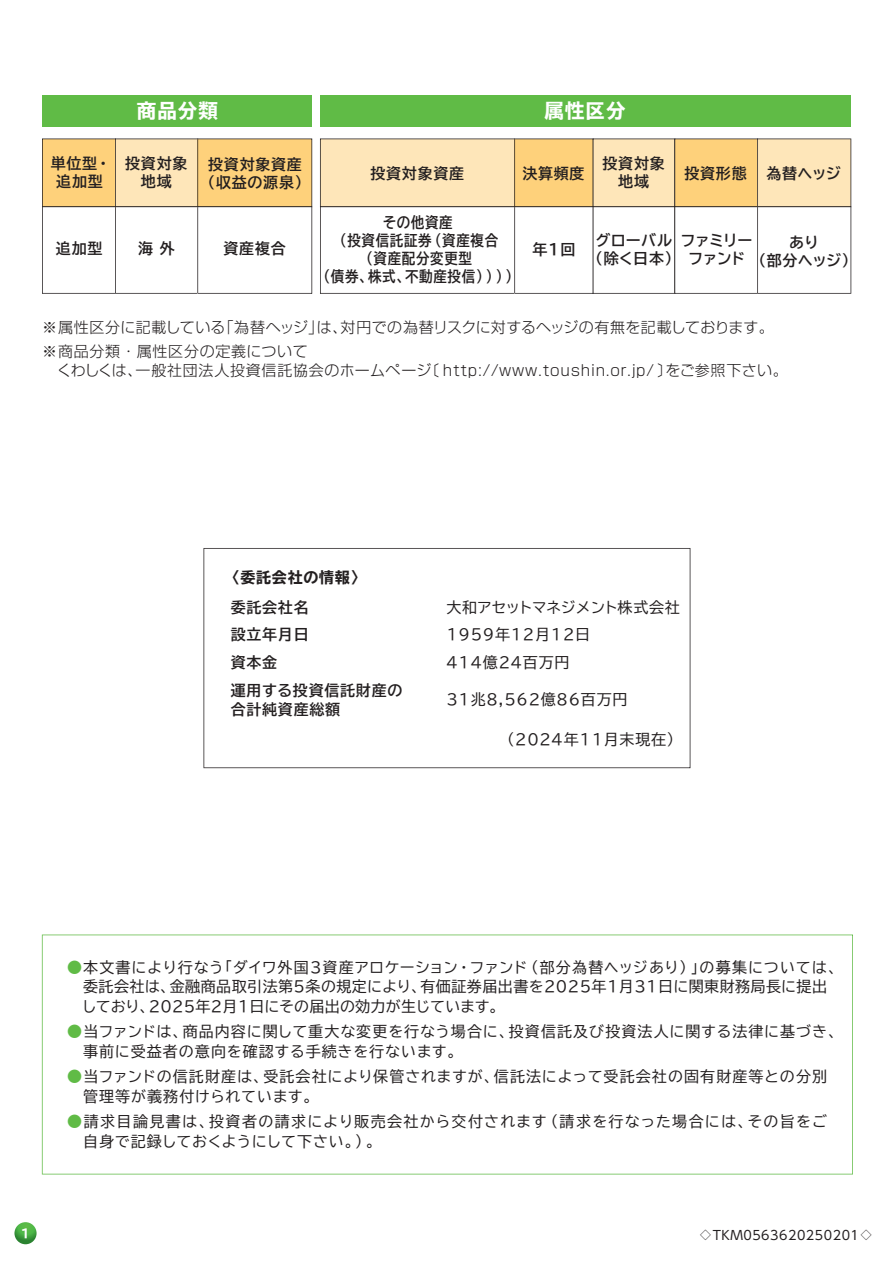
<style>
.page{position:relative;width:893px;height:1263px;background:#fff}
.page>*{position:absolute;margin:0;border:0;box-sizing:border-box;transform-origin:0 0}
.t1{font:700 expanded 19.5px "TBUD Go Std";letter-spacing:.05em;color:#fff}
.t2{font:15px/27.6px "TBUD Go Std";letter-spacing:.05em;color:#231f20}
.t3{font:15px/19.5px "TBUD Go Std";letter-spacing:.03em;color:#231f20}
.t4{font:700 15px/18px "TBUD Go Std";letter-spacing:.05em;color:#231f20;text-align:center}
.t5{font:15px/19.5px "TBUD Go Std";letter-spacing:.075em;color:#231f20}
.t6{font:300 15px/24px "Shin Go Pro";letter-spacing:.03em;color:#231f20}
.t7{font:300 15px "Shin Go Pro";letter-spacing:.05em;color:#231f20}
.t8{font:700 15px/18px "TBUD Go Std";letter-spacing:.05em;color:#231f20;text-align:center;scale:.9 1}
.t9{font:700 15px/18px "TBUD Go Std";letter-spacing:.02em;color:#231f20;text-align:center}
.t10{font:700 15px/18px "TBUD Go Std";letter-spacing:-.05em;color:#231f20;text-align:center}
.t11{font:700 expanded 15px "TBUD Go Std";letter-spacing:.05em;color:#231f20}
.t12{font:12.75px "UD Shin Go Pro";letter-spacing:.04em;color:#231f20}
.t13{font:700 expanded 12px "TBUD Go Std";color:#fff}
.s1{color:#60bb46}
.s2{font-size:10.8px}
</style>
<div class="page">
<div style="left:42px;top:95px;width:270px;height:31px;background:#60bb46"></div>
<div style="left:320px;top:95px;width:531px;height:31px;background:#60bb46"></div>
<svg style="left:42px;top:934px;width:811px;height:240px"></svg>
<svg style="left:42px;top:139px;width:270px;height:155px"></svg>
<svg style="left:320px;top:139px;width:531px;height:155px"></svg>
<svg style="left:203px;top:548px;width:487px;height:220px"></svg>
<svg style="left:14px;top:1222px;width:23px;height:22px"></svg>
<h1 class="t1" style="left:137px;top:100px;width:82px">商品分類</h1>
<h1 class="t1" style="left:545px;top:100px;width:82px">属性区分</h1>
<p class="t4" style="left:51px;top:155px;width:61px">単位型・追加型</p>
<p class="t4" style="left:125px;top:155px;width:64px">投資対象地域</p>
<p class="t4" style="left:200px;top:155px;width:111px">投資対象資産（収益の源泉）</p>
<p class="t4" style="left:603px;top:155px;width:64px">投資対象地域</p>
<p class="t4" style="left:370px;top:164px;width:95px">投資対象資産</p>
<p class="t4" style="left:522px;top:164px;width:64px">決算頻度</p>
<p class="t4" style="left:684px;top:164px;width:64px">投資形態</p>
<p class="t4" style="left:766px;top:164px;width:76px">為替ヘッジ</p>
<p class="t4" style="left:56px;top:240px;width:48px">追加型</p>
<p class="t4" style="left:138px;top:240px;width:38px">海 外</p>
<p class="t4" style="left:224px;top:240px;width:64px">資産複合</p>
<p class="t8" style="left:317px;top:214px;width:226px">その他資産<br>（投資信託証券（資産複合<br>（資産配分変更型<br>（債券、株式、不動産投信））））</p>
<p class="t4" style="left:532px;top:240px;width:45px">年1回</p>
<p class="t9" style="left:588px;top:232px;width:93px">グローバル（除く日本）</p>
<p class="t10" style="left:681px;top:231px;width:73px">ファミリーファンド</p>
<p class="t4" style="left:751px;top:234px;width:107px">あり<br>（部分ヘッジ）</p>
<p class="t6" style="left:42px;top:313px;width:733px">※属性区分に記載している「為替ヘッジ」は、対円での為替リスクに対するヘッジの有無を記載しております。※商品分類・属性区分の定義について</p>
<p class="t7" style="left:42px;top:358px;width:747px">　くわしくは、一般社団法人投資信託協会のホームページ〔 http://www.toushin.or.jp/ 〕をご参照下さい。</p>
<p class="t11" style="left:225px;top:569px;width:142px">〈委託会社の情報〉</p>
<p class="t4" style="left:231px;top:594px;width:173px;line-height:27.6px;text-align:left">委託会社名<br>設立年月日<br>資本金<br>運用する投資信託財産の</p>
<p class="t4" style="left:231px;top:701px;width:111px">合計純資産総額</p>
<p class="t2" style="left:446px;top:593px;width:235px">大和アセットマネジメント株式会社<br>1959年12月12日<br>414億24百万円</p>
<p class="t2" style="left:446px;top:686px;width:182px">31兆8,562億86百万円</p>
<p class="t2" style="left:499px;top:725px;width:184px">（2024年11月末現在）</p>
<p class="t3" style="left:82px;top:957px;width:763px;text-indent:-15px"><span class="s1">●</span>本文書により行なう｢ダイワ外国3資産アロケーション・ファンド（部分為替ヘッジあり）｣の募集については、委託会社は、金融商品取引法第5条の規定により、有価証券届出書を2025年1月31日に関東財務局長に提出しており、2025年2月1日にその届出の効力が生じています。</p>
<p class="t2" style="left:83px;top:1022px;width:762px;line-height:19.5px;text-indent:-16px"><span class="s1">●</span>当ファンドは、商品内容に関して重大な変更を行なう場合に、投資信託及び投資法人に関する法律に基づき、事前に受益者の意向を確認する手続きを行ないます。</p>
<p class="t2" style="left:83px;top:1067px;width:746px;line-height:19.5px;text-indent:-16px"><span class="s1">●</span>当ファンドの信託財産は、受託会社により保管されますが、信託法によって受託会社の固有財産等との分別管理等が義務付けられています。</p>
<p class="t5" style="left:83px;top:1112px;width:745px;text-indent:-16px"><span class="s1">●</span>請求目論見書は、投資者の請求により販売会社から交付されます（請求を行なった場合には、その旨をご自身で記録しておくようにして下さい。）。</p>
<p class="t13" style="left:21px;top:1227px;width:11px">1</p>
<p class="t12" style="left:700px;top:1225px;width:173px"><span class="s2">◇</span>TKM0563620250201 <span class="s2">◇</span></p>
</div>
